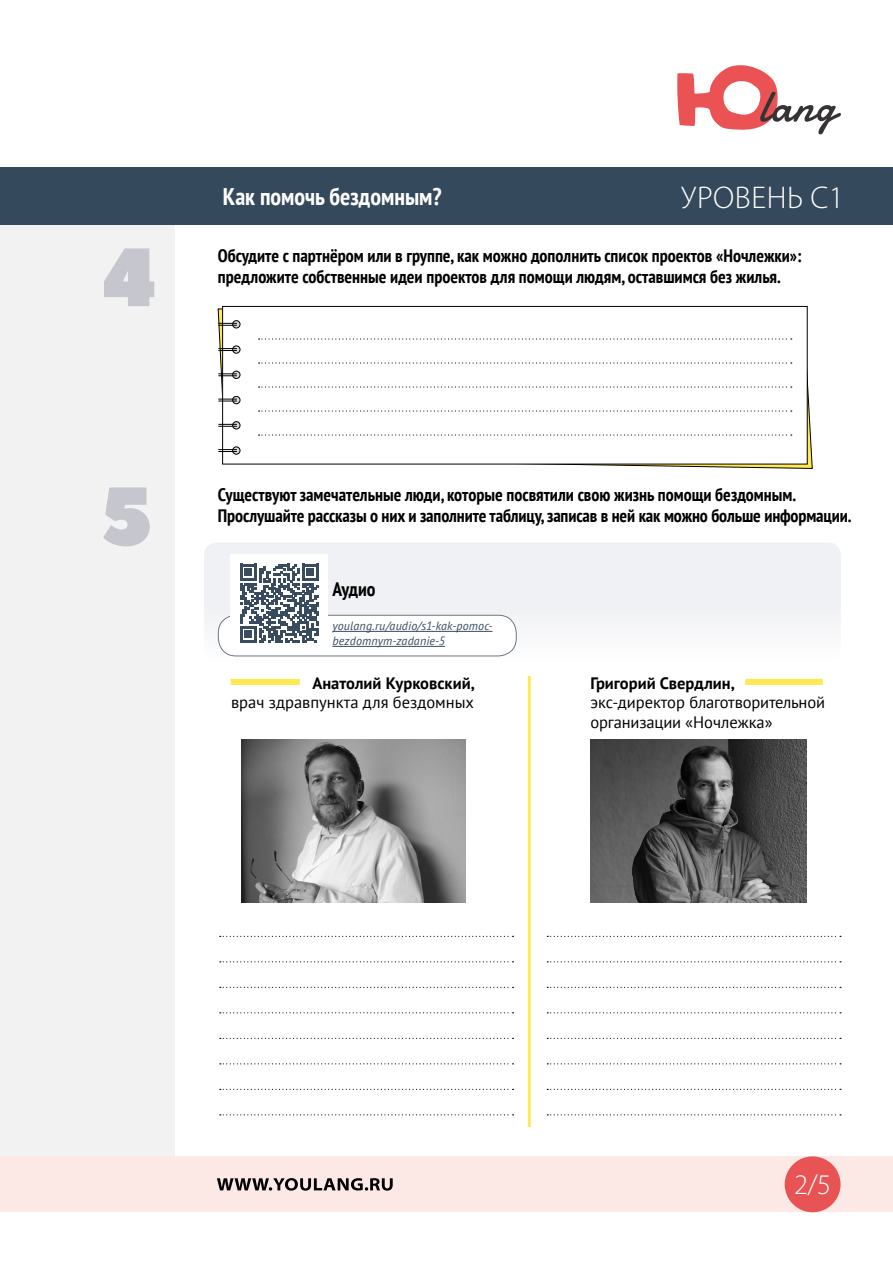
<style>
.page{position:relative;width:893px;height:1263px;background:#fff}
.page>*{position:absolute;margin:0;border:0;box-sizing:border-box;transform-origin:0 0}
.t1{font:82.5px "Peace Sans";color:#c5c6ce}
.t2{font:300 31.5px "Myriad Pro";letter-spacing:.02em;color:#fff}
.t3{font:300 28.5px "Myriad Pro";color:#fff}
.t4{font:700 condensed 24px "PT Sans";color:#fff}
.t5{font:700 condensed 19.5px "PT Sans";letter-spacing:-.01em;color:#000}
.t6{font:700 condensed 18px/21px "PT Sans";color:#000}
.t7{font:16.5px/19.5px "PT Sans";color:#000}
.t8{font:700 16.5px "PT Sans";color:#000}
.t9{font:italic 12px/15px "PT Sans";letter-spacing:.015em;color:#394b5f}
</style>
<div class="page">
<div style="left:0;top:184px;width:174px;height:996px;background:#f3f2f2"></div>
<div style="left:0;top:1156px;width:893px;height:56px;background:#fce9e5"></div>
<div style="left:785px;top:1156px;width:56px;height:56px;background:#e85454;border-radius:50%"></div>
<div style="left:0;top:167px;width:893px;height:57px;background:#34495c"></div>
<svg style="left:677px;top:65px;width:164px;height:69px"></svg>
<svg style="left:217px;top:1178px;width:176px;height:12px"></svg>
<div style="left:204px;top:542px;width:637px;height:120px;background:#f0f1f4;border-radius:13px"></div>
<svg style="left:220px;top:936px;width:294px;height:1px"></svg>
<svg style="left:220px;top:961px;width:294px;height:1px"></svg>
<svg style="left:220px;top:987px;width:294px;height:1px"></svg>
<svg style="left:220px;top:1012px;width:294px;height:1px"></svg>
<svg style="left:220px;top:1038px;width:294px;height:1px"></svg>
<svg style="left:220px;top:1063px;width:294px;height:1px"></svg>
<svg style="left:220px;top:1089px;width:294px;height:1px"></svg>
<svg style="left:220px;top:1114px;width:294px;height:1px"></svg>
<svg style="left:547px;top:936px;width:294px;height:1px"></svg>
<svg style="left:547px;top:961px;width:294px;height:1px"></svg>
<svg style="left:547px;top:987px;width:294px;height:1px"></svg>
<svg style="left:547px;top:1012px;width:294px;height:1px"></svg>
<svg style="left:547px;top:1038px;width:294px;height:1px"></svg>
<svg style="left:547px;top:1063px;width:294px;height:1px"></svg>
<svg style="left:547px;top:1089px;width:294px;height:1px"></svg>
<svg style="left:547px;top:1114px;width:294px;height:1px"></svg>
<div style="left:218px;top:615px;width:298px;height:41px;background:#fff;border-radius:18px"></div>
<div style="left:218px;top:615px;width:299px;height:41px;border:1px solid #6d7586;border-radius:18px"></div>
<hr style="left:332px;top:631px;width:160px;height:1px;background:#394b5f">
<hr style="left:332px;top:646px;width:113px;height:1px;background:#394b5f">
<div style="left:230px;top:554px;width:98px;height:98px;background:#fff"></div>
<svg style="left:240px;top:564px;width:79px;height:79px"></svg>
<hr style="left:528px;top:676px;width:3px;height:451px;background:#ffe952">
<img style="left:590px;top:740px;width:216px;height:163px">
<img style="left:242px;top:740px;width:224px;height:163px">
<div style="left:745px;top:679px;width:78px;height:6px;background:#ffe952"></div>
<div style="left:231px;top:679px;width:69px;height:6px;background:#ffe952"></div>
<svg style="left:218px;top:308px;width:595px;height:161px"></svg>
<div style="left:223px;top:306px;width:584px;height:158px;background:#fff"></div>
<div style="left:222px;top:306px;width:585px;height:158px;border:1px solid #000"></div>
<div style="left:233px;top:447px;width:7px;height:7px;background:#dadada;border-radius:50%"></div>
<div style="left:232px;top:447px;width:8px;height:7px;border:1px solid #000;border-radius:50%"></div>
<svg style="left:218px;top:449px;width:19px;height:3px"></svg>
<div style="left:232px;top:421px;width:8px;height:8px;border:1px solid #000;border-radius:50%"></div>
<svg style="left:218px;top:424px;width:19px;height:3px"></svg>
<div style="left:232px;top:396px;width:8px;height:8px;border:1px solid #000;border-radius:50%"></div>
<svg style="left:218px;top:399px;width:19px;height:3px"></svg>
<div style="left:232px;top:371px;width:8px;height:8px;border:1px solid #000;border-radius:50%"></div>
<svg style="left:218px;top:374px;width:19px;height:2px"></svg>
<div style="left:233px;top:346px;width:7px;height:7px;background:#dadada;border-radius:50%"></div>
<div style="left:232px;top:346px;width:8px;height:7px;border:1px solid #000;border-radius:50%"></div>
<svg style="left:218px;top:348px;width:19px;height:3px"></svg>
<div style="left:232px;top:320px;width:8px;height:8px;border:1px solid #000;border-radius:50%"></div>
<svg style="left:218px;top:323px;width:19px;height:3px"></svg>
<svg style="left:259px;top:338px;width:533px;height:2px"></svg>
<svg style="left:259px;top:362px;width:533px;height:2px"></svg>
<svg style="left:259px;top:386px;width:533px;height:2px"></svg>
<svg style="left:259px;top:410px;width:533px;height:2px"></svg>
<svg style="left:259px;top:434px;width:533px;height:2px"></svg>
<h1 class="t1" style="left:102px;top:222px;width:56px">4</h1>
<h3 class="t4" style="left:223px;top:181px;width:220px">Как помочь бездомным?</h3>
<h2 class="t2" style="left:681px;top:180px;width:164px">УРОВЕНЬ C1</h2>
<p class="t6" style="left:218px;top:245px;width:585px">Обсудите с партнёром или в группе, как можно дополнить список проектов «Ночлежки»: предложите собственные идеи проектов для помощи людям, оставшимся без жилья.</p>
<h1 class="t1" style="left:102px;top:461px;width:52px">5</h1>
<p class="t6" style="left:218px;top:484px;width:635px">Существуют замечательные люди, которые посвятили свою жизнь помощи бездомным.<br>Прослушайте рассказы о них и заполните таблицу, записав в ней как можно больше информации.</p>
<p class="t5" style="left:332px;top:576px;width:45px">Аудио</p>
<p class="t9" style="left:332px;top:618px;width:162px">youlang.ru/audio/s1-kak-pomoc&shy;bezdomnym-zadanie‑5</p>
<p class="t8" style="left:312px;top:672px;width:164px">Анатолий Курковский,</p>
<p class="t7" style="left:231px;top:692px;width:245px">врач здравпункта для бездомных</p>
<p class="t8" style="left:590px;top:672px;width:146px">Григорий Свердлин,</p>
<p class="t7" style="left:590px;top:692px;width:236px">экс‑директор благотворительной организации «Ночлежка»</p>
<h3 class="t3" style="left:794px;top:1169px;width:39px">2/5</h3>
</div>
